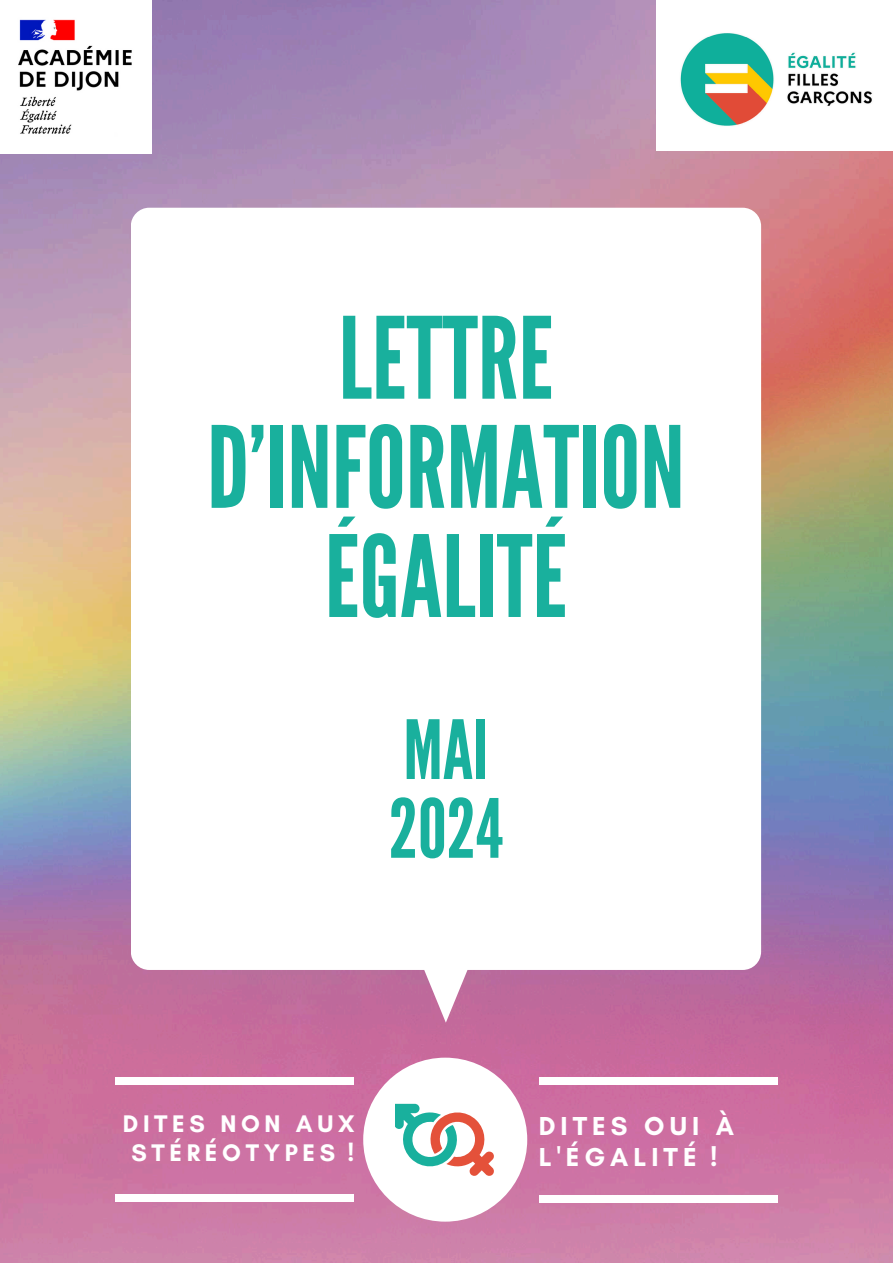
<style>
.page{position:relative;width:893px;height:1263px;background:#fff}
.page>*{position:absolute;margin:0;border:0;box-sizing:border-box;transform-origin:0 0}
.t1{font:112.8px/109.1px "League Gothic";color:#19b09d;text-align:center}
.t2{font:81.3px/78.8px "League Gothic";color:#19b09d}
.t3{font:700 26.47px/31.5px "Glacial Indifference";letter-spacing:.19em;color:#fff}
.t4{font:700 24.45px/29.2px "Glacial Indifference";letter-spacing:.19em;color:#fff;text-align:center}
</style>
<div class="page">
<img style="left:0;top:0;width:893px;height:1263px">
<svg style="left:131px;top:208px;width:630px;height:815px"></svg>
<img style="left:0;top:0;width:152px;height:153px">
<img style="left:657px;top:0;width:236px;height:150px">
<div style="left:363px;top:1058px;width:164px;height:163px;background:#fff;border-radius:50%"></div>
<div style="left:115px;top:1077px;width:239px;height:7px;background:#fff"></div>
<div style="left:115px;top:1194px;width:239px;height:8px;background:#fff"></div>
<div style="left:539px;top:1077px;width:238px;height:8px;background:#fff"></div>
<div style="left:539px;top:1195px;width:238px;height:7px;background:#fff"></div>
<svg style="left:395px;top:1104px;width:98px;height:72px"></svg>
<h1 class="t1" style="left:207px;top:306px;width:479px">LETTRE<br>D’INFORMATION<br>ÉGALITÉ</h1>
<h2 class="t2" style="left:389px;top:712px;width:116px">MAI<br>2024</h2>
<p class="t4" style="left:123px;top:1109px;width:233px">DITES NON AUX<br>STÉRÉOTYPES !</p>
<p class="t3" style="left:539px;top:1110px;width:197px">DITES OUI À<br>L'ÉGALITÉ !</p>
</div>
